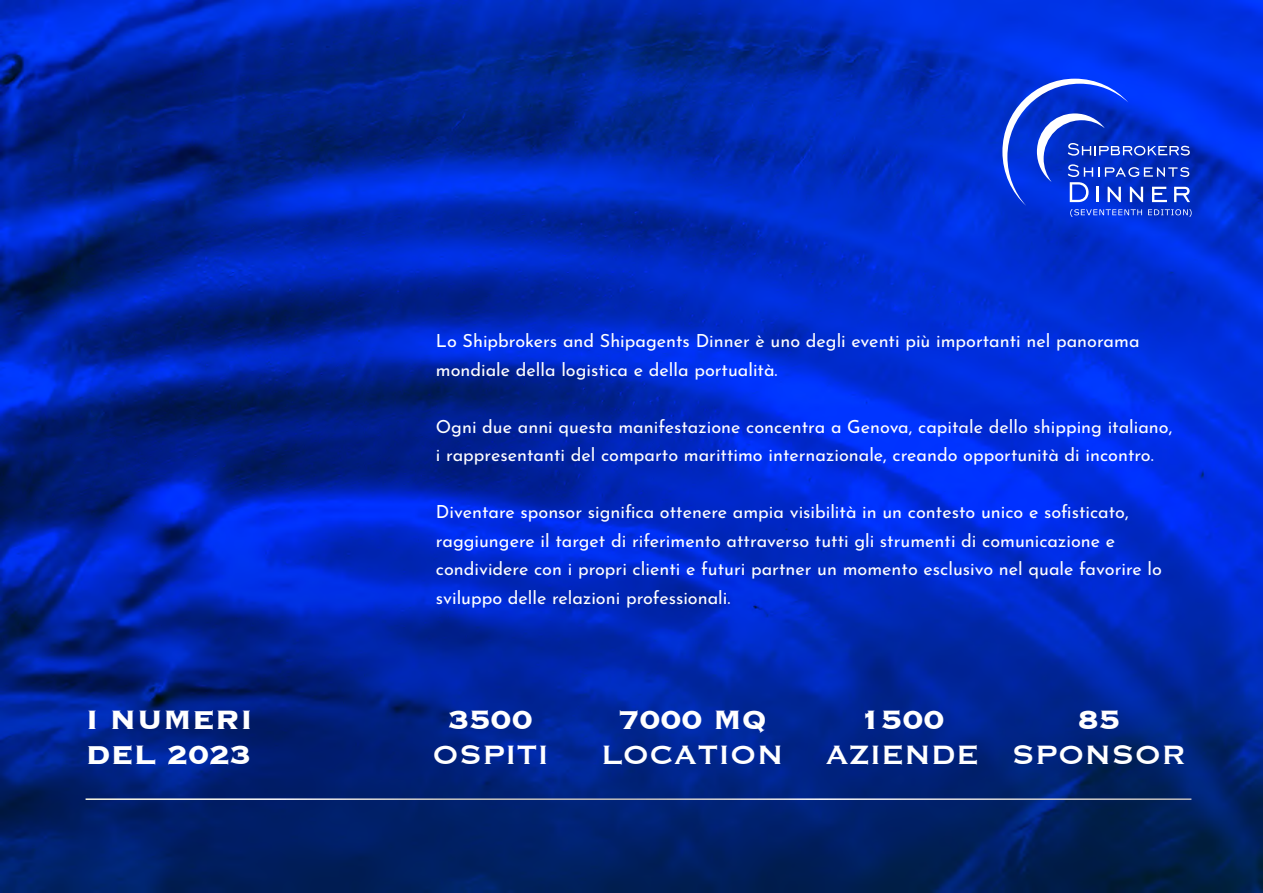
<style>
.page{position:relative;width:1263px;height:893px;background:#fff}
.page>*{position:absolute;margin:0;border:0;box-sizing:border-box;transform-origin:0 0}
.t1{font:700 34.5px/34.5px "Copperplate";color:#fff}
.t2{font:34.5px "Copperplate";color:#fff}
.t3{font:18px/28.5px "Josefin Sans";color:#fff}
</style>
<div class="page">
<img style="left:0;top:0;width:1263px;height:893px">
<hr style="left:86px;top:798px;width:1105px;height:2px;background:#fff">
<svg style="left:1002px;top:79px;width:189px;height:138px;background:#2049d7"></svg>
<p class="t3" style="left:436px;top:324px;width:705px">Lo Shipbrokers and Shipagents Dinner è uno degli eventi più importanti nel panorama mondiale della logistica e della portualità.</p>
<p class="t3" style="left:436px;top:410px;width:738px">Ogni due anni questa manifestazione concentra a Genova, capitale dello shipping italiano, i rappresentanti del comparto marittimo internazionale, creando opportunità di incontro.</p>
<p class="t3" style="left:436px;top:495px;width:727px">Diventare sponsor significa ottenere ampia visibilità in un contesto unico e sofisticato, raggiungere il target di riferimento attraverso tutti gli strumenti di comunicazione e condividere con i propri clienti e futuri partner un momento esclusivo nel quale favorire lo sviluppo delle relazioni professionali.</p>
<h1 class="t1" style="left:86px;top:701px;width:169px">I NUMERI<br>DEL 2023</h1>
<h1 class="t1" style="left:448px;top:701px;width:86px">3500</h1>
<h1 class="t2" style="left:432px;top:732px;width:118px">OSPITI</h1>
<h1 class="t1" style="left:618px;top:701px;width:150px">7000 MQ</h1>
<h1 class="t2" style="left:601px;top:732px;width:184px">LOCATION</h1>
<h1 class="t1" style="left:860px;top:701px;width:86px">1500</h1>
<h1 class="t2" style="left:826px;top:732px;width:155px">AZIENDE</h1>
<h1 class="t1" style="left:1078px;top:701px;width:44px">85</h1>
<h1 class="t2" style="left:1012px;top:732px;width:176px">SPONSOR</h1>
</div>
